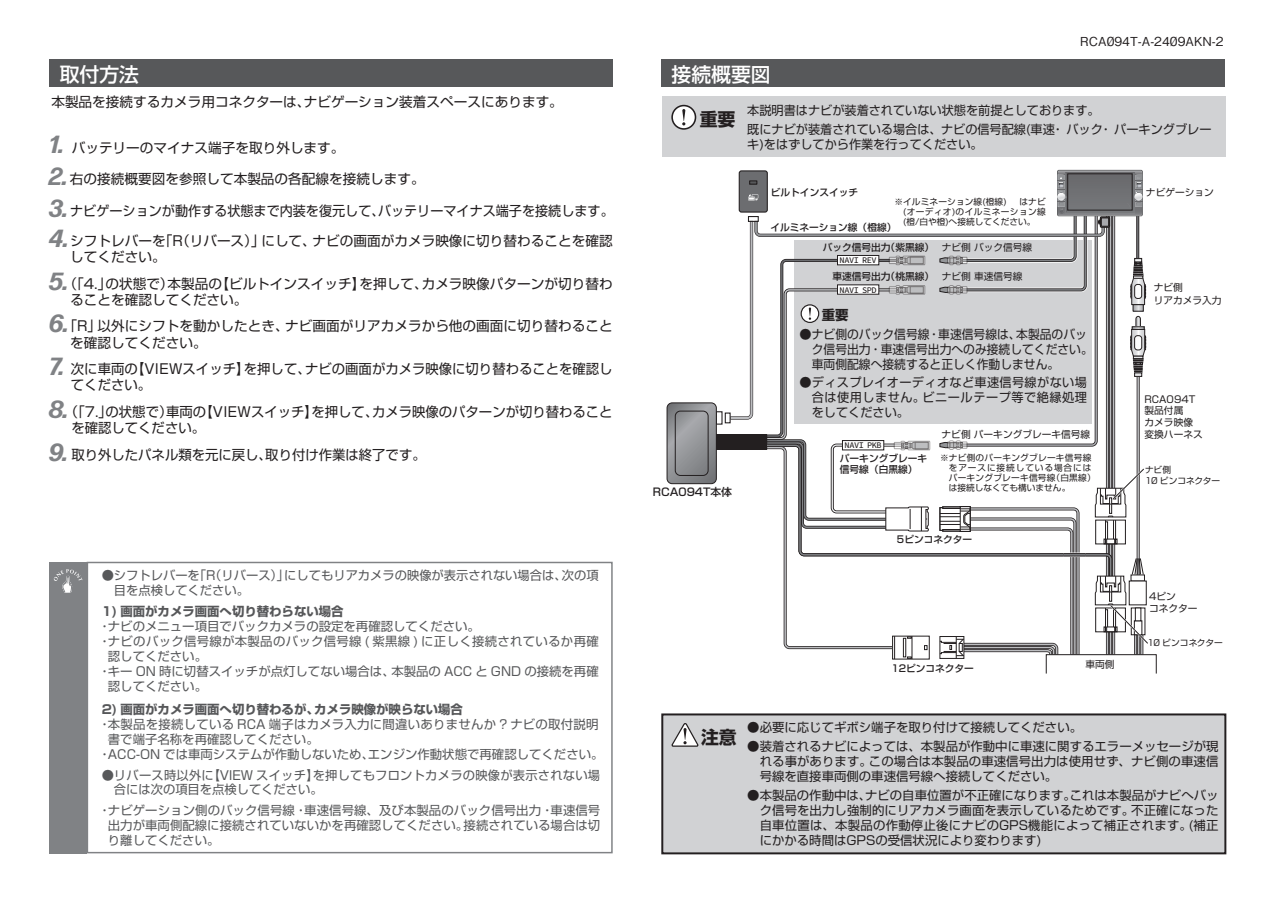
<style>
.page{position:relative;width:1275px;height:903px;background:#fff}
.page>*{position:absolute;margin:0;border:0;box-sizing:border-box;transform-origin:0 0}
.t1{font:italic 700 24.85px "Forma DJR Deck";color:#808285}
.t2{font:500 19.78px "Shin Go Pro";color:#fff}
.t3{font:700 17.85px "Shin Go Pro";color:#231f20}
.t4{font:13.65px/16.1px "Shin Go Pro";color:#231f20}
.t5{font:13.65px "Shin Go Pro";color:#231f20;scale:.96 1}
.t6{font:700 13.47px "Shin Go Pro";color:#231f20}
.t7{font:12.42px/14.9px "Shin Go Pro";color:#231f20}
.t8{font:12.42px/14.9px "Shin Go Pro";color:#57585a}
.t9{font:12.42px "Shin Go Pro";letter-spacing:.02em;color:#57585a}
.t10{font:700 12.42px "Shin Go Pro";color:#57585a}
.t11{font:12.42px/14.9px "Shin Go Pro";letter-spacing:.025em;color:#57585a}
.t12{font:12.42px/14.9px "Shin Go Pro";letter-spacing:.03em;color:#231f20;text-align:right}
.t13{font:500 12.42px "Gothic BBB Pro";color:#231f20}
.t14{font:12.42px/14.9px "Shin Go Pro";letter-spacing:.045em;color:#231f20}
.t15{font:12.42px "Shin Go Pro";color:#231f20;scale:.95 1}
.t16{font:500 10.85px "Shin Go Pro";color:#231f20}
.t17{font:9.62px/11.9px "Shin Go Pro";color:#231f20}
.t18{font:500 9.62px/11.9px "Shin Go Pro";color:#231f20}
.t19{font:8.75px/10px "Shin Go Pro";letter-spacing:.025em;color:#231f20}
.t20{font:8.75px/10px "Shin Go Pro";color:#231f20}
.t21{font:8.75px/11.2px "Shin Go Pro";letter-spacing:-.01em;color:#231f20}
.t22{font:8.75px "Shin Go Pro";letter-spacing:.1em;color:#231f20}
.t23{font:8.58px "Source Code Variable";letter-spacing:-.05em;color:#231f20}
</style>
<div class="page">
<div style="left:662px;top:96px;width:563px;height:61px;background:#d1d2d4"></div>
<div style="left:50px;top:60px;width:563px;height:27px;background:#57585a"></div>
<div style="left:661px;top:60px;width:564px;height:27px;background:#57585a"></div>
<div style="left:661px;top:713px;width:566px;height:142px;background:#d1d2d4"></div>
<svg style="left:671px;top:723px;width:28px;height:24px"></svg>
<svg style="left:667px;top:170px;width:483px;height:489px"></svg>
<div style="left:50px;top:562px;width:37px;height:291px;background:#808285"></div>
<svg style="left:54px;top:569px;width:28px;height:24px"></svg>
<div style="left:87px;top:562px;width:526px;height:291px;border:1px solid #808285"></div>
<h2 class="t2" style="left:60px;top:59px;width:81px">取付方法</h2>
<p class="t4" style="left:304px;top:92px;width:261px">ナビゲーション装着スペースにあります。</p>
<p class="t4" style="left:51px;top:92px;width:261px">本製品を接続するカメラ用コネクターは、</p>
<p class="t4" style="left:72px;top:138px;width:274px">バッテリーのマイナス端子を取り外します。</p>
<h1 class="t1" style="left:49px;top:129px;width:16px">1.</h1>
<h1 class="t1" style="left:49px;top:160px;width:20px">2.</h1>
<p class="t4" style="left:70px;top:169px;width:356px">右の接続概要図を参照して本製品の各配線を接続します。</p>
<h1 class="t1" style="left:50px;top:192px;width:20px">3.</h1>
<p class="t5" style="left:70px;top:199px;width:329px">ナビゲーションが動作する状態まで内装を復元して、</p>
<p class="t5" style="left:378px;top:199px;width:247px">バッテリーマイナス端子を接続します。</p>
<h1 class="t1" style="left:50px;top:222px;width:21px">4.</h1>
<p class="t4" style="left:313px;top:231px;width:302px">ナビの画面がカメラ映像に切り替わることを確認</p>
<p class="t4" style="left:70px;top:231px;width:97px">シフトレバーをしてください。</p>
<p class="t4" style="left:159px;top:231px;width:107px">「（R リバース）」</p>
<p class="t4" style="left:261px;top:231px;width:56px">にして、</p>
<h1 class="t1" style="left:50px;top:265px;width:21px">5.</h1>
<p class="t4" style="left:215px;top:274px;width:152px">【ビルトインスイッチ】</p>
<p class="t4" style="left:70px;top:274px;width:179px;text-indent:-7px">（「4.」<br>ることを確認してください。</p>
<p class="t4" style="left:105px;top:274px;width:70px">の状態で）</p>
<p class="t4" style="left:422px;top:274px;width:192px">カメラ映像パターンが切り替わ</p>
<p class="t4" style="left:168px;top:274px;width:56px">本製品の</p>
<p class="t4" style="left:359px;top:274px;width:70px">を押して、</p>
<h1 class="t1" style="left:50px;top:308px;width:21px">6.</h1>
<p class="t4" style="left:285px;top:317px;width:329px">ナビ画面がリアカメラから他の画面に切り替わること</p>
<p class="t4" style="left:70px;top:317px;width:138px;text-indent:-7px">「R」<br>を確認してください。</p>
<p class="t4" style="left:98px;top:317px;width:192px">以外にシフトを動かしたとき、</p>
<h1 class="t1" style="left:50px;top:351px;width:17px">7.</h1>
<p class="t4" style="left:131px;top:359px;width:120px">【VIEWスイッチ】</p>
<p class="t4" style="left:305px;top:359px;width:309px">ナビの画面がカメラ映像に切り替わることを確認し</p>
<p class="t4" style="left:71px;top:359px;width:82px">次に車両のてください。</p>
<p class="t4" style="left:244px;top:359px;width:68px">を押して、</p>
<h1 class="t1" style="left:50px;top:394px;width:21px">8.</h1>
<p class="t4" style="left:199px;top:402px;width:120px">【VIEWスイッチ】</p>
<p class="t4" style="left:71px;top:402px;width:135px;text-indent:-7px">（「7.」<br>を確認してください。</p>
<p class="t4" style="left:106px;top:402px;width:68px">の状態で）</p>
<p class="t4" style="left:372px;top:402px;width:242px">カメラ映像のパターンが切り替わること</p>
<p class="t4" style="left:166px;top:402px;width:42px">車両の</p>
<p class="t4" style="left:311px;top:402px;width:68px">を押して、</p>
<h1 class="t1" style="left:50px;top:436px;width:20px">9.</h1>
<p class="t4" style="left:71px;top:445px;width:202px">取り外したパネル類を元に戻し、</p>
<p class="t4" style="left:265px;top:445px;width:162px">取り付け作業は終了です。</p>
<p class="t8" style="left:114px;top:566px;width:137px;text-indent:-12px">●シフトレバーを<br>目を点検してください。</p>
<p class="t10" style="left:102px;top:602px;width:243px">1) 画面がカメラ画面へ切り替わらない場合</p>
<p class="t8" style="left:108px;top:617px;width:374px">ナビのメニュー項目でバックカメラの設定を再確認してください。</p>
<p class="t8" style="left:194px;top:566px;width:97px">「（R リバース）」</p>
<p class="t8" style="left:284px;top:566px;width:284px">にしてもリアカメラの映像が表示されない場合は、</p>
<p class="t8" style="left:562px;top:566px;width:38px">次の項</p>
<p class="t11" style="left:108px;top:617px;width:492px;text-indent:-9px">・<br>ナビのバック信号線が本製品のバック信号線 ( 紫黒線 ) に正しく接続されているか再確</p>
<p class="t8" style="left:108px;top:632px;width:101px;text-indent:-9px">・<br>認してください。</p>
<p class="t8" style="left:108px;top:662px;width:288px">キー ON 時に切替スイッチが点灯してない場合は、</p>
<p class="t8" style="left:391px;top:662px;width:209px">本製品の ACC と GND の接続を再確</p>
<p class="t8" style="left:108px;top:662px;width:101px;text-indent:-9px">・<br>認してください。</p>
<p class="t10" style="left:314px;top:699px;width:150px">カメラ映像が映らない場合</p>
<p class="t10" style="left:102px;top:699px;width:219px">2) 画面がカメラ画面へ切り替わるが、</p>
<p class="t9" style="left:108px;top:714px;width:492px">本製品を接続している RCA 端子はカメラ入力に間違いありませんか ? ナビの取付説明</p>
<p class="t8" style="left:108px;top:715px;width:212px;text-indent:-9px">・<br>書で端子名称を再確認してください。</p>
<p class="t8" style="left:368px;top:745px;width:237px">エンジン作動状態で再確認してください。</p>
<p class="t8" style="left:108px;top:745px;width:268px">ACC-ON では車両システムが作動しないため、</p>
<p class="t8" style="left:99px;top:745px;width:14px">・</p>
<p class="t8" style="left:208px;top:766px;width:112px">【VIEW スイッチ】</p>
<p class="t8" style="left:114px;top:766px;width:210px;text-indent:-12px">●リバース時以外に<br>合には次の項目を点検してください。</p>
<p class="t9" style="left:313px;top:764px;width:289px">を押してもフロントカメラの映像が表示されない場</p>
<p class="t8" style="left:304px;top:802px;width:251px">車速信号線、及び本製品のバック信号出力・</p>
<p class="t8" style="left:108px;top:802px;width:201px">ナビゲーション側のバック信号線・</p>
<p class="t8" style="left:551px;top:802px;width:51px">車速信号</p>
<p class="t8" style="left:99px;top:802px;width:14px">・</p>
<p class="t8" style="left:464px;top:817px;width:138px">接続されている場合は切</p>
<p class="t8" style="left:108px;top:817px;width:362px">出力が車両側配線に接続されていないかを再確認してください。り離してください。</p>
<h2 class="t2" style="left:672px;top:59px;width:101px">接続概要図</h2>
<p class="t13" style="left:1080px;top:32px;width:145px">RCA094T A- -2409AKN-2</p>
<h3 class="t3" style="left:700px;top:105px;width:37px">重要</h3>
<p class="t7" style="left:747px;top:102px;width:354px">本説明書はナビが装着されていない状態を前提としております。</p>
<p class="t7" style="left:1100px;top:120px;width:113px">・パーキングブレー</p>
<p class="t7" style="left:747px;top:120px;width:309px">既にナビが装着されている場合は、ナビの信号配線(車速キ)をはずしてから作業を行ってください。</p>
<p class="t7" style="left:1052px;top:120px;width:52px">・バック</p>
<p class="t16" style="left:653px;top:483px;width:81px">RCA094T本体</p>
<p class="t18" style="left:771px;top:185px;width:89px">ビルトインスイッチ</p>
<p class="t19" style="left:1019px;top:195px;width:28px">はナビ</p>
<p class="t19" style="left:903px;top:195px;width:144px;text-indent:-9px">※イルミネーション線(橙線)<br>(オーディオ)のイルミネーション線橙( /白や橙)へ接続してください。</p>
<p class="t18" style="left:770px;top:220px;width:127px">イルミネーション線（橙線(</p>
<p class="t18" style="left:823px;top:240px;width:69px">バック信号出力</p>
<p class="t18" style="left:886px;top:240px;width:50px">（紫黒線(</p>
<p class="t23" style="left:840px;top:254px;width:39px">NAVI REV</p>
<p class="t23" style="left:840px;top:283px;width:39px">NAVI SPD</p>
<p class="t18" style="left:886px;top:269px;width:50px">（桃黒線(</p>
<p class="t18" style="left:832px;top:269px;width:60px">車速信号出力</p>
<p class="t6" style="left:822px;top:304px;width:28px">重要</p>
<p class="t17" style="left:942px;top:240px;width:92px">ナビ側バック信号線</p>
<p class="t17" style="left:942px;top:269px;width:82px">ナビ側車速信号線</p>
<p class="t7" style="left:812px;top:325px;width:283px;text-indent:-12px">●ナビ側のバック信号線・車速信号線は、<br>ク信号出力・車速信号出力へのみ接続してください。車両側配線へ接続すると正しく作動しません。</p>
<p class="t12" style="left:800px;top:374px;width:289px">●ディスプレイオーディオなど車速信号線がない場ビニールテープ等で絶縁処理</p>
<p class="t15" style="left:1016px;top:324px;width:76px">本製品のバッ</p>
<p class="t14" style="left:812px;top:389px;width:115px">合は使用しません。をしてください。</p>
<p class="t23" style="left:845px;top:439px;width:39px">NAVI PKB</p>
<p class="t18" style="left:840px;top:451px;width:89px">パーキングブレーキ信号線（白黒線(</p>
<p class="t17" style="left:942px;top:427px;width:150px">ナビ側パーキングブレーキ信号線</p>
<p class="t19" style="left:940px;top:451px;width:153px">※ナビ側のパーキングブレーキ信号線</p>
<p class="t22" style="left:949px;top:460px;width:144px">をアースに接続している場合には</p>
<p class="t19" style="left:1051px;top:471px;width:46px">（白黒線(</p>
<p class="t20" style="left:949px;top:471px;width:123px">パーキングブレーキ信号線<br>は接続しなくても構いません。</p>
<p class="t17" style="left:1146px;top:185px;width:69px">ナビゲーション</p>
<p class="t17" style="left:1154px;top:279px;width:69px;line-height:13px">ナビ側<br>リアカメラ入力</p>
<p class="t17" style="left:1144px;top:392px;width:60px">RCA094T製品付属<br>カメラ映像変換ハーネス</p>
<p class="t21" style="left:1145px;top:462px;width:77px">ナビ側<br>10 ピンコネクター</p>
<p class="t18" style="left:897px;top:532px;width:77px">5ピンコネクター</p>
<p class="t18" style="left:891px;top:661px;width:84px">12ピンコネクター</p>
<p class="t17" style="left:1085px;top:657px;width:31px">車両側</p>
<p class="t17" style="left:1149px;top:589px;width:50px">4ピン<br>コネクター</p>
<p class="t21" style="left:1147px;top:636px;width:77px">10 ピンコネクター</p>
<h3 class="t3" style="left:701px;top:723px;width:37px">注意</h3>
<p class="t7" style="left:747px;top:719px;width:336px">●必要に応じてギボシ端子を取り付けて接続してください。</p>
<p class="t7" style="left:747px;top:737px;width:473px;text-align:right">●装着されるナビによっては、本製品が作動中に車速に関するエラーメッセージが現この場合は本製品の車速信号出力は使用せず、ナビ側の車速信</p>
<p class="t7" style="left:760px;top:752px;width:299px">れる事があります。<br>号線を直接車両側の車速信号線へ接続してください。</p>
<p class="t7" style="left:865px;top:786px;width:212px">ナビの自車位置が不正確になります。</p>
<p class="t7" style="left:1070px;top:786px;width:150px">これは本製品がナビへバッ</p>
<p class="t7" style="left:747px;top:786px;width:126px">●本製品の作動中は、</p>
<p class="t7" style="left:1131px;top:801px;width:89px">不正確になった</p>
<p class="t7" style="left:760px;top:801px;width:460px">ク信号を出力し強制的にリアカメラ画面を表示しているためです。<br>自車位置は、本製品の作動停止後にナビのGPS機能によって補正されます。(補正にかかる時間はGPSの受信状況により変わります(</p>
</div>
